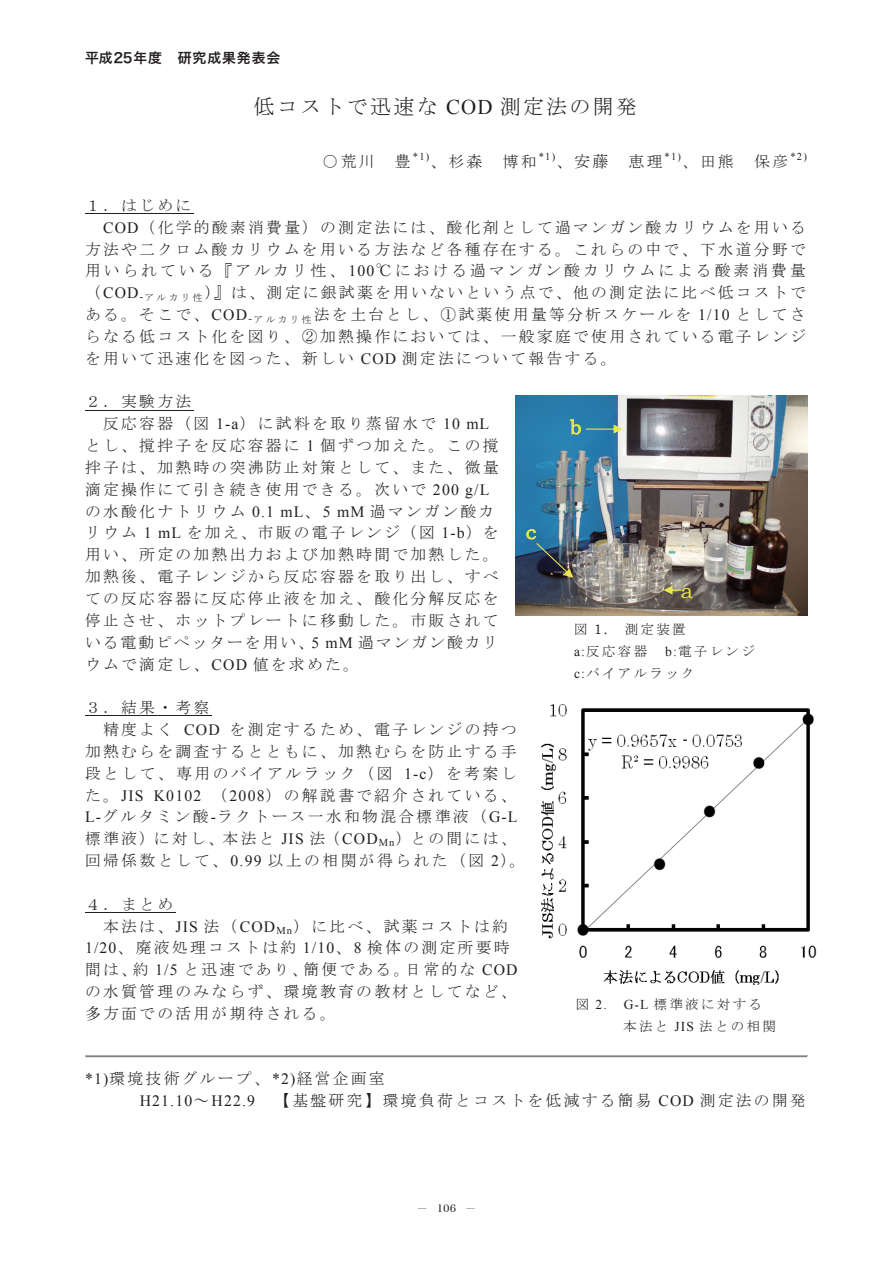
<style>
.page{position:relative;width:893px;height:1263px;background:#fff}
.page>*{position:absolute;margin:0;border:0;box-sizing:border-box;transform-origin:0 0}
.t1{font:21px "MS Mincho";letter-spacing:.11em;color:#231f20}
.t2{font:21px "MS Mincho";color:#eae84c}
.t3{font:21px "Bookman Old Style";color:#eae84c}
.t4{font:15.75px/21.9px "MS Mincho";letter-spacing:.15em;color:#231f20}
.t5{font:15.75px "MS Mincho";letter-spacing:.195em;color:#231f20}
.t6{font:15.75px "MS Mincho";letter-spacing:.125em;color:#231f20}
.t7{font:13.8px "Hira Kaku Pro W6";letter-spacing:.07em;color:#231f20}
.t8{font:13.5px/21.9px "MS Mincho";letter-spacing:.175em;color:#231f20}
.t9{font:10.5px "Times New Roman";color:#231f20}
.s1{font-family:"Times New Roman"}
.s2{font-family:"Bookman Old Style"}
</style>
<div class="page">
<hr style="left:85px;top:213px;width:108px;height:1px;background:#231f20">
<hr style="left:85px;top:410px;width:108px;height:1px;background:#231f20">
<hr style="left:85px;top:715px;width:126px;height:1px;background:#231f20">
<hr style="left:85px;top:911px;width:90px;height:1px;background:#231f20">
<hr style="left:85px;top:1055px;width:723px;height:2px;background:#7e8083">
<hr style="left:85px;top:1055px;width:723px;height:1px;background:#adaeb2">
<hr style="left:85px;top:1057px;width:723px;height:1px;background:#e4e5e7">
<img style="left:516px;top:395px;width:292px;height:220px">
<svg style="left:663px;top:585px;width:19px;height:9px"></svg>
<svg style="left:570px;top:418px;width:53px;height:16px"></svg>
<img style="left:541px;top:704px;width:276px;height:280px">
<svg style="left:526px;top:529px;width:47px;height:48px;background:#3d586a"></svg>
<p class="t7" style="left:85px;top:46px;width:197px">平成25年度　研究成果発表会</p>
<p class="t1" style="left:254px;top:96px;width:385px">低コストで迅速な <span class="s1">COD</span> 測定法の開発</p>
<p class="t4" style="left:323px;top:150px;width:53px">○荒川</p>
<p class="t4" style="left:395px;top:150px;width:17px">豊</p>
<p class="t9" style="left:413px;top:149px;width:18px">*1)</p>
<p class="t4" style="left:430px;top:150px;width:53px">、杉森</p>
<p class="t4" style="left:503px;top:150px;width:35px">博和</p>
<p class="t9" style="left:539px;top:149px;width:18px">*1)</p>
<p class="t4" style="left:556px;top:150px;width:53px">、安藤</p>
<p class="t4" style="left:628px;top:150px;width:35px">恵理</p>
<p class="t9" style="left:665px;top:149px;width:18px">*1)</p>
<p class="t4" style="left:682px;top:150px;width:53px">、田熊</p>
<p class="t4" style="left:754px;top:150px;width:35px">保彦</p>
<p class="t9" style="left:790px;top:149px;width:18px">*2)</p>
<p class="t4" style="left:85px;top:194px;width:108px">１．はじめに</p>
<p class="t4" style="left:103px;top:216px;width:704px"><span class="s1">COD</span>（化学的酸素消費量）の測定法には、酸化剤として過マンガン酸カリウムを用いる</p>
<p class="t4" style="left:85px;top:238px;width:722px">方法や二クロム酸カリウムを用いる方法など各種存在する。これらの中で、下水道分野で</p>
<p class="t5" style="left:85px;top:263px;width:722px">用いられている『アルカリ性、<span class="s1">100</span>℃における過マンガン酸カリウムによる酸素消費量</p>
<p class="t4" style="left:85px;top:281px;width:722px">（<span class="s1">COD</span><sub>-</sub><sub>アルカリ性</sub>）』は、測定に銀試薬を用いないという点で、他の測定法に比べ低コストで</p>
<p class="t4" style="left:85px;top:303px;width:722px">ある。そこで、<span class="s1">COD</span><sub>-</sub><sub>アルカリ性</sub>法を土台とし、①試薬使用量等分析スケールを <span class="s1">1/10</span> としてさ</p>
<p class="t4" style="left:85px;top:325px;width:722px">らなる低コスト化を図り、②加熱操作においては、一般家庭で使用されている電子レンジ</p>
<p class="t4" style="left:85px;top:347px;width:533px">を用いて迅速化を図った、新しい <span class="s1">COD</span> 測定法について報告する。</p>
<p class="t4" style="left:85px;top:391px;width:108px">２．実験方法</p>
<p class="t4" style="left:103px;top:412px;width:388px">反応容器（図 <span class="s1">1-a</span>）に試料を取り蒸留水で <span class="s1">10 mL</span></p>
<p class="t4" style="left:85px;top:434px;width:415px">とし、撹拌子を反応容器に <span class="s1">1</span> 個ずつ加えた。この撹</p>
<p class="t4" style="left:85px;top:456px;width:415px">拌子は、加熱時の突沸防止対策として、また、微量</p>
<p class="t4" style="left:85px;top:478px;width:406px">滴定操作にて引き続き使用できる。次いで <span class="s1">200 g/L</span></p>
<p class="t4" style="left:85px;top:500px;width:411px">の水酸化ナトリウム <span class="s1">0.1 mL</span>、<span class="s1">5 mM</span> 過マンガン酸カ</p>
<p class="t4" style="left:85px;top:522px;width:415px">リウム <span class="s1">1 mL</span> を加え、市販の電子レンジ（図 <span class="s1">1-b</span>）を</p>
<p class="t4" style="left:85px;top:543px;width:415px">用い、所定の加熱出力および加熱時間で加熱した。</p>
<p class="t4" style="left:85px;top:565px;width:415px">加熱後、電子レンジから反応容器を取り出し、すべ</p>
<p class="t4" style="left:85px;top:587px;width:415px">ての反応容器に反応停止液を加え、酸化分解反応を</p>
<p class="t4" style="left:85px;top:609px;width:415px">停止させ、ホットプレートに移動した。市販されて</p>
<p class="t6" style="left:85px;top:634px;width:415px">いる電動ピペッターを用い、<span class="s1">5 mM</span> 過マンガン酸カリ</p>
<p class="t4" style="left:85px;top:653px;width:275px">ウムで滴定し、<span class="s1">COD</span> 値を求めた。</p>
<p class="t4" style="left:85px;top:696px;width:126px">３．結果・考察</p>
<p class="t4" style="left:103px;top:718px;width:415px">精度よく <span class="s1">COD</span> を測定するため、電子レンジの持つ</p>
<p class="t4" style="left:85px;top:740px;width:433px">加熱むらを調査するとともに、加熱むらを防止する手</p>
<p class="t4" style="left:85px;top:762px;width:433px">段として、専用のバイアルラック（図 <span class="s1">1-c</span>）を考案し</p>
<p class="t4" style="left:85px;top:783px;width:433px">た。<span class="s1">JIS K0102</span> （<span class="s1">2008</span>）の解説書で紹介されている、</p>
<p class="t4" style="left:85px;top:805px;width:434px"><span class="s1">L-</span>グルタミン酸<span class="s1">-</span>ラクトース一水和物混合標準液（<span class="s1">G-L</span></p>
<p class="t4" style="left:85px;top:827px;width:433px">標準液）に対し、本法と <span class="s1">JIS</span> 法（<span class="s1">COD</span><sub>Mn</sub>）との間には、</p>
<p class="t4" style="left:85px;top:849px;width:442px">回帰係数として、<span class="s1">0.99</span> 以上の相関が得られた（図 <span class="s1">2</span>）。</p>
<p class="t4" style="left:85px;top:892px;width:90px">４．まとめ</p>
<p class="t4" style="left:103px;top:914px;width:406px">本法は、<span class="s1">JIS</span> 法（<span class="s1">COD</span><sub>Mn</sub>）に比べ、試薬コストは約</p>
<p class="t4" style="left:85px;top:936px;width:426px"><span class="s1">1/20</span>、廃液処理コストは約 <span class="s1">1/10</span>、<span class="s1">8</span> 検体の測定所要時</p>
<p class="t4" style="left:85px;top:958px;width:434px">間は、約 <span class="s1">1/5</span> と迅速であり、簡便である。日常的な <span class="s1">COD</span></p>
<p class="t4" style="left:85px;top:980px;width:433px">の水質管理のみならず、環境教育の教材としてなど、</p>
<p class="t4" style="left:85px;top:1002px;width:252px">多方面での活用が期待される。</p>
<p class="t2" style="left:565px;top:416px;width:22px">ｂ</p>
<p class="t2" style="left:521px;top:521px;width:22px">ｃ</p>
<p class="t3" style="left:681px;top:576px;width:14px">a</p>
<p class="t8" style="left:574px;top:618px;width:113px">図 <span class="s2">1.</span> 測定装置<span class="s1">a:</span>反応容器</p>
<p class="t8" style="left:574px;top:640px;width:182px;text-indent:91px"><span class="s1">b:</span>電子レンジ<span class="s1">c:</span>バイアルラック</p>
<p class="t8" style="left:623px;top:992px;width:154px;text-indent:-47px">図 <span class="s1">2. G-L</span> 標準液に対する本法と <span class="s1">JIS</span> 法との相関</p>
<p class="t4" style="left:140px;top:1067px;width:667px;text-indent:-55px"><span class="s1">*1)</span>環境技術グループ、<span class="s1">*2)</span>経営企画室<br><span class="s1">H21.10</span>～<span class="s1">H22.9</span> 【基盤研究】環境負荷とコストを低減する簡易 <span class="s1">COD</span> 測定法の開発</p>
</div>
